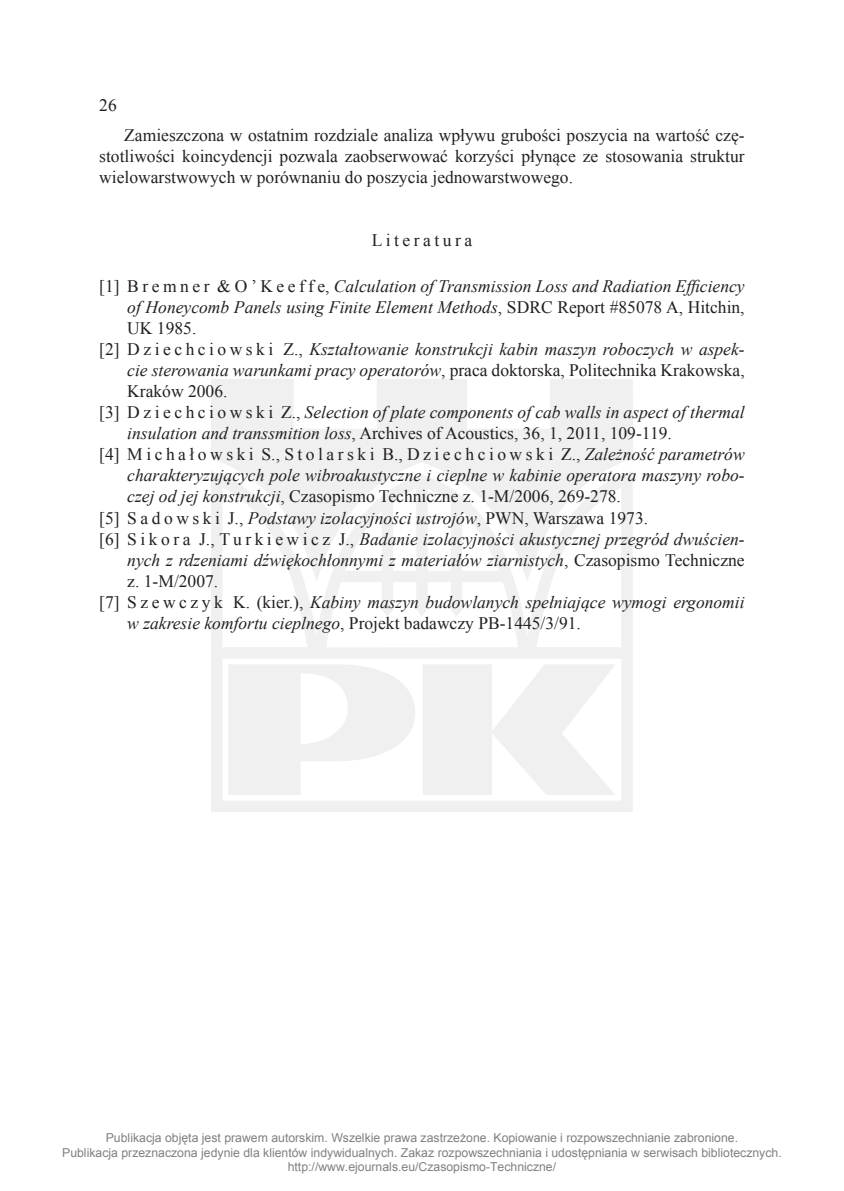
<style>
.page{position:relative;width:844px;height:1191px;background:#fff}
.page>*{position:absolute;margin:0;border:0;box-sizing:border-box;transform-origin:0 0}
.po_literaturze_do_9{font:italic 17.5px/21px "Times New Roman";color:#231f20;text-align:justify}
.tekst_cz{font:17.5px/21px "Times New Roman";color:#231f20;text-align:justify}
.po_literaturze_do_9-2{font:17.5px "Times New Roman";color:#231f20}
.literatura{font:17.5px "Times New Roman";letter-spacing:.2em;color:#231f20}
.t1{font:12.25px/14.7px "Arial";color:#808080;text-align:center}
.s1{font-style:normal}
.s2{font-style:italic}
</style>
<div class="page">
<svg style="left:211px;top:379px;width:421px;height:433px;fill:#eff0ef"></svg>
<p class="tekst_cz" style="left:99px;top:95px;width:19px">26</p>
<p class="tekst_cz" style="left:99px;top:124px;width:646px;text-indent:25px">Zamieszczona w ostatnim rozdziale analiza wpływu grubości poszycia na wartość czę&shy;stotliwości koincydencji pozwala zaobserwować korzyści płynące ze stosowania struktur wielowarstwowych w porównaniu do poszycia jednowarstwowego.</p>
<p class="literatura" style="left:371px;top:228px;width:102px">Literatura</p>
<p class="po_literaturze_do_9" style="left:127px;top:276px;width:618px;text-indent:-28px"><span class="s1">[1] B r e m n e r &amp; O ’ K e e f f e,</span> Calculation of Transmission Loss and Radiation Efficiency of Honeycomb Panels using Finite Element Methods<span class="s1">, SDRC Report #85078 A, Hitchin, UK 1985.</span></p>
<p class="po_literaturze_do_9" style="left:127px;top:339px;width:618px;text-indent:-28px"><span class="s1">[2] D z i e c h c i o w s k i Z.,</span> Kształtowanie konstrukcji kabin maszyn roboczych w aspek&shy;cie sterowania warunkami pracy operatorów<span class="s1">, praca doktorska, Politechnika Krakowska, Kraków 2006.</span></p>
<p class="po_literaturze_do_9" style="left:127px;top:402px;width:618px;text-indent:-28px"><span class="s1">[3] D z i e c h c i o w s k i Z.,</span> Selection of plate components of cab walls in aspect of thermal insulation and transsmition loss<span class="s1">, Archives of Acoustics, 36, 1, 2011, 109-119.</span></p>
<p class="po_literaturze_do_9" style="left:127px;top:444px;width:618px;text-indent:-28px"><span class="s1">[4] Michałowski S.,Stolarski B.,Dziechciowski Z.,</span>Zależność parametrów charakteryzujących pole wibroakustyczne i cieplne w kabinie operatora maszyny robo&shy;czej od jej konstrukcji<span class="s1">, Czasopismo Techniczne z. 1-M/2006, 269-278.</span></p>
<p class="po_literaturze_do_9-2" style="left:99px;top:506px;width:550px">[5] S a d o w s k i J., <span class="s2">Podstawy izolacyjności ustrojów</span>, PWN, Warszawa 1973.</p>
<p class="po_literaturze_do_9" style="left:127px;top:528px;width:618px;text-indent:-28px"><span class="s1">[6] S i k o r a J., T u r k i e w i c z J.,</span> Badanie izolacyjności akustycznej przegród dwuścien&shy;nych z rdzeniami dźwiękochłonnymi z materiałów ziarnistych<span class="s1">, Czasopismo Techniczne z. 1-M/2007.</span></p>
<p class="po_literaturze_do_9" style="left:127px;top:591px;width:618px;text-indent:-28px"><span class="s1">[7] S z e w c z y k K. (kier.),</span> Kabiny maszyn budowlanych spełniające wymogi ergonomii w zakresie komfortu cieplnego<span class="s1">, Projekt badawczy PB-1445/3/91.</span></p>
<p class="t1" style="left:62px;top:1130px;width:721px">Publikacja objęta jest prawem autorskim. Wszelkie prawa zastrzeżone. Kopiowanie i rozpowszechnianie zabronione.<br>Publikacja przeznaczona jedynie dla klientów indywidualnych. Zakaz rozpowszechniania i udostępniania w serwisach bibliotecznych. http://www.ejournals.eu/Czasopismo-Techniczne/</p>
</div>
